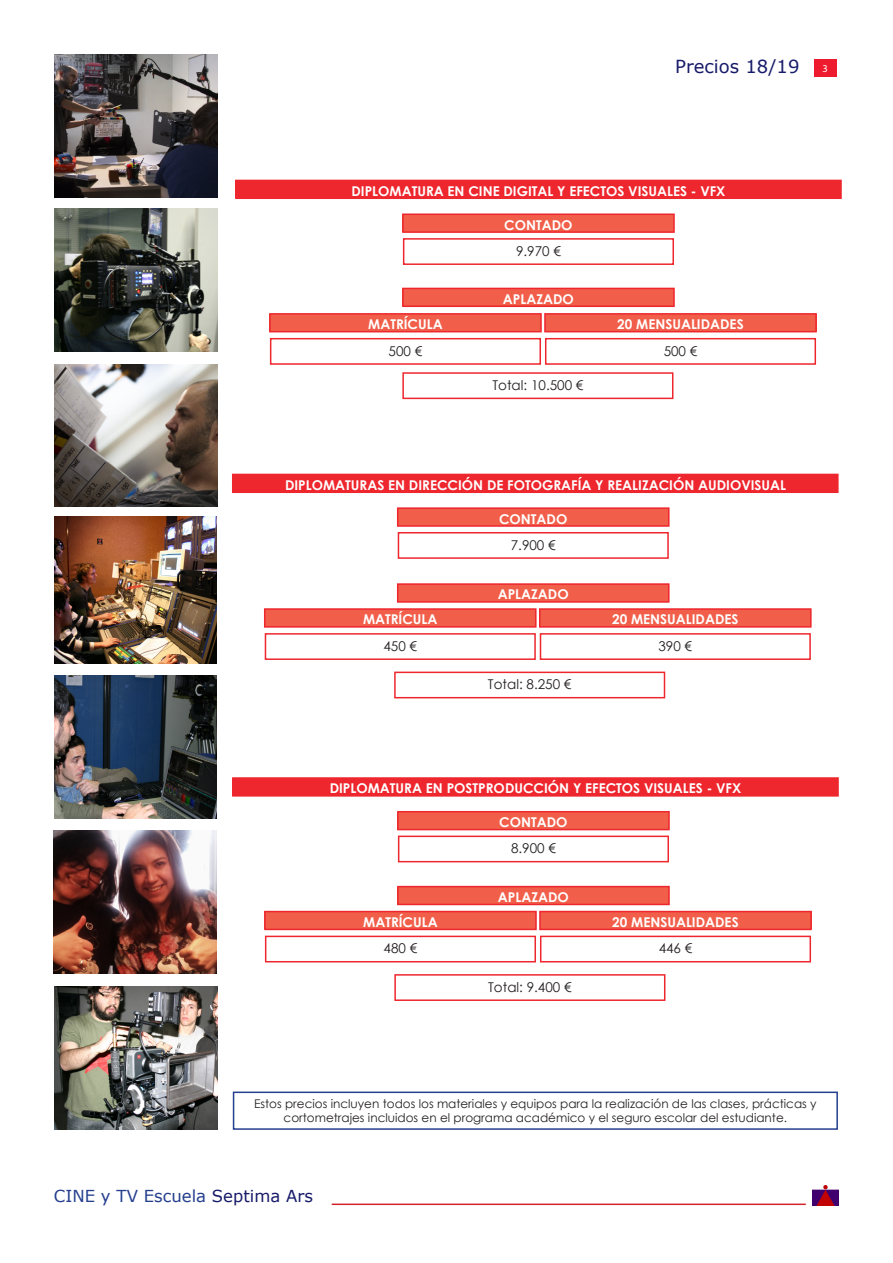
<style>
.page{position:relative;width:893px;height:1263px;background:#fff}
.page>*{position:absolute;margin:0;border:0;box-sizing:border-box;transform-origin:0 0}
.t1{font:18px "Verdana";color:#171b69}
.t2{font:16.5px "Verdana";color:#253f8e}
.t3{font:700 13.5px "Century Gothic";color:#fff}
.t4{font:13.5px "Century Gothic";color:#231f20}
.t5{font:12px/14.4px "Century Gothic";color:#231f20;text-align:center}
.t6{font:10.5px "Myriad Pro";color:#fff}
.s1{color:#171b69}
</style>
<div class="page">
<div style="left:814px;top:59px;width:23px;height:18px;background:#ee1a2e"></div>
<hr style="left:332px;top:1203px;width:474px;height:2px;background:#d1232a">
<img style="left:812px;top:1185px;width:27px;height:21px">
<img style="left:54px;top:516px;width:163px;height:148px">
<img style="left:54px;top:209px;width:163px;height:143px">
<img style="left:54px;top:365px;width:163px;height:142px">
<img style="left:54px;top:675px;width:163px;height:143px">
<img style="left:54px;top:831px;width:163px;height:143px">
<img style="left:54px;top:987px;width:163px;height:143px">
<img style="left:54px;top:54px;width:163px;height:143px">
<div style="left:233px;top:1091px;width:605px;height:39px;border:2px solid #253f8e"></div>
<div style="left:236px;top:180px;width:605px;height:18px;background:#ee262d"></div>
<div style="left:235px;top:180px;width:607px;height:19px;border:2px solid #ee262d"></div>
<div style="left:270px;top:338px;width:271px;height:27px;border:2px solid #ee262d"></div>
<div style="left:545px;top:338px;width:271px;height:27px;border:2px solid #ee262d"></div>
<div style="left:270px;top:314px;width:271px;height:18px;background:#f15f4a"></div>
<div style="left:269px;top:313px;width:273px;height:19px;border:2px solid #ee262d"></div>
<div style="left:545px;top:314px;width:271px;height:18px;background:#f15f4a"></div>
<div style="left:544px;top:313px;width:273px;height:19px;border:2px solid #ee262d"></div>
<div style="left:403px;top:214px;width:271px;height:18px;background:#f15f4a"></div>
<div style="left:402px;top:213px;width:273px;height:20px;border:2px solid #ee262d"></div>
<div style="left:403px;top:238px;width:271px;height:27px;border:2px solid #ee262d"></div>
<div style="left:403px;top:288px;width:271px;height:18px;background:#f15f4a"></div>
<div style="left:402px;top:288px;width:273px;height:19px;border:2px solid #ee262d"></div>
<div style="left:402px;top:372px;width:271px;height:27px;border:2px solid #ee262d"></div>
<div style="left:265px;top:633px;width:271px;height:27px;border:2px solid #ee262d"></div>
<div style="left:540px;top:633px;width:271px;height:27px;border:2px solid #ee262d"></div>
<div style="left:265px;top:609px;width:271px;height:18px;background:#f15f4a"></div>
<div style="left:264px;top:608px;width:273px;height:20px;border:2px solid #ee262d"></div>
<div style="left:540px;top:609px;width:271px;height:18px;background:#f15f4a"></div>
<div style="left:539px;top:608px;width:273px;height:20px;border:2px solid #ee262d"></div>
<div style="left:398px;top:508px;width:271px;height:18px;background:#f15f4a"></div>
<div style="left:397px;top:507px;width:272px;height:20px;border:2px solid #ee262d"></div>
<div style="left:398px;top:532px;width:271px;height:27px;border:2px solid #ee262d"></div>
<div style="left:398px;top:584px;width:271px;height:18px;background:#f15f4a"></div>
<div style="left:397px;top:583px;width:272px;height:20px;border:2px solid #ee262d"></div>
<div style="left:394px;top:672px;width:271px;height:26px;border:2px solid #ee262d"></div>
<div style="left:233px;top:474px;width:605px;height:18px;background:#ee262d"></div>
<div style="left:232px;top:474px;width:607px;height:19px;border:2px solid #ee262d"></div>
<div style="left:265px;top:936px;width:271px;height:26px;border:2px solid #ee262d"></div>
<div style="left:540px;top:936px;width:271px;height:26px;border:2px solid #ee262d"></div>
<div style="left:265px;top:911px;width:271px;height:18px;background:#f15f4a"></div>
<div style="left:264px;top:911px;width:273px;height:19px;border:2px solid #ee262d"></div>
<div style="left:540px;top:911px;width:271px;height:18px;background:#f15f4a"></div>
<div style="left:539px;top:911px;width:273px;height:19px;border:2px solid #ee262d"></div>
<div style="left:398px;top:812px;width:271px;height:17px;background:#f15f4a"></div>
<div style="left:397px;top:811px;width:273px;height:19px;border:2px solid #ee262d"></div>
<div style="left:398px;top:835px;width:271px;height:27px;border:2px solid #ee262d"></div>
<div style="left:398px;top:886px;width:271px;height:18px;background:#f15f4a"></div>
<div style="left:397px;top:886px;width:273px;height:19px;border:2px solid #ee262d"></div>
<div style="left:394px;top:974px;width:271px;height:27px;border:2px solid #ee262d"></div>
<div style="left:233px;top:778px;width:605px;height:18px;background:#ee262d"></div>
<div style="left:232px;top:777px;width:607px;height:20px;border:2px solid #ee262d"></div>
<h1 class="t1" style="left:675px;top:54px;width:126px">Precios 18/19</h1>
<p class="t6" style="left:823px;top:62px;width:7px">3</p>
<p class="t3" style="left:351px;top:181px;width:375px">DIPLOMATURA EN CINE DIGITAL Y EFECTOS VISUALES - VFX</p>
<p class="t3" style="left:504px;top:214px;width:70px">CONTADO</p>
<p class="t4" style="left:516px;top:241px;width:46px">9.970 €</p>
<p class="t3" style="left:503px;top:289px;width:73px">APLAZADO</p>
<p class="t3" style="left:368px;top:314px;width:76px">MATRÍCULA</p>
<p class="t3" style="left:617px;top:314px;width:128px">20 MENSUALIDADES</p>
<p class="t4" style="left:389px;top:341px;width:35px">500 €</p>
<p class="t4" style="left:664px;top:341px;width:35px">500 €</p>
<p class="t4" style="left:492px;top:376px;width:92px">Total: 10.500 €</p>
<p class="t3" style="left:285px;top:475px;width:503px">DIPLOMATURAS EN DIRECCIÓN DE FOTOGRAFÍA Y REALIZACIÓN AUDIOVISUAL</p>
<p class="t3" style="left:499px;top:508px;width:70px">CONTADO</p>
<p class="t4" style="left:511px;top:535px;width:46px">7.900 €</p>
<p class="t3" style="left:498px;top:584px;width:73px">APLAZADO</p>
<p class="t3" style="left:363px;top:609px;width:76px">MATRÍCULA</p>
<p class="t3" style="left:612px;top:609px;width:128px">20 MENSUALIDADES</p>
<p class="t4" style="left:383px;top:636px;width:35px">450 €</p>
<p class="t4" style="left:658px;top:636px;width:35px">390 €</p>
<p class="t4" style="left:488px;top:675px;width:85px">Total: 8.250 €</p>
<p class="t3" style="left:330px;top:778px;width:413px">DIPLOMATURA EN POSTPRODUCCIÓN Y EFECTOS VISUALES - VFX</p>
<p class="t3" style="left:499px;top:812px;width:70px">CONTADO</p>
<p class="t4" style="left:511px;top:839px;width:46px">8.900 €</p>
<p class="t3" style="left:498px;top:887px;width:73px">APLAZADO</p>
<p class="t3" style="left:363px;top:912px;width:76px">MATRÍCULA</p>
<p class="t3" style="left:612px;top:912px;width:128px">20 MENSUALIDADES</p>
<p class="t4" style="left:384px;top:939px;width:35px">480 €</p>
<p class="t4" style="left:659px;top:939px;width:35px">446 €</p>
<p class="t4" style="left:488px;top:977px;width:85px">Total: 9.400 €</p>
<p class="t5" style="left:254px;top:1096px;width:564px">Estos precios incluyen todos los materiales y equipos para la realización de las clases, prácticas y cortometrajes incluidos en el programa académico y el seguro escolar del estudiante.</p>
<p class="t2" style="left:54px;top:1185px;width:261px">CINE y TV Escuela <span class="s1">Septima Ars</span></p>
</div>
